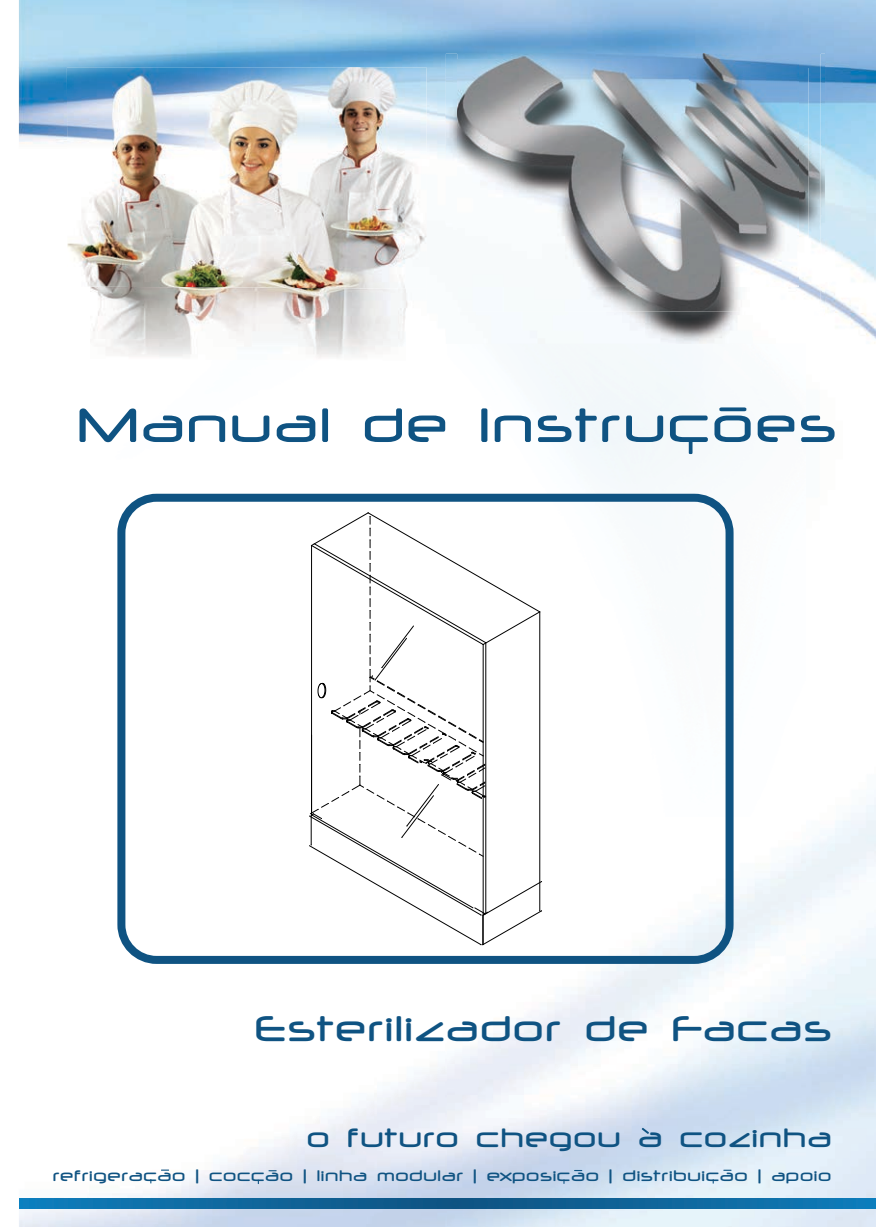
<style>
.page{position:relative;width:876px;height:1227px;background:#fff}
.page>*{position:absolute;margin:0;border:0;box-sizing:border-box;transform-origin:0 0}
.t1{font:500 53.8px "Neuropol";color:#0f5382}
.t2{font:500 40px "Neuropol";color:#0f5382}
.t3{font:500 29.8px "Neuropol";color:#0f5382}
.t4{font:500 17.2px "Neuropol";color:#0f5382}
</style>
<div class="page">
<img style="left:19px;top:0;width:856px;height:67px">
<img style="left:19px;top:67px;width:70px;height:1160px">
<img style="left:376px;top:67px;width:71px;height:1160px">
<img style="left:805px;top:67px;width:70px;height:1160px">
<img style="left:89px;top:493px;width:287px;height:734px">
<img style="left:447px;top:344px;width:358px;height:883px">
<img style="left:445px;top:54px;width:379px;height:290px">
<img style="left:457px;top:53px;width:362px;height:258px">
<img style="left:797px;top:69px;width:10px;height:191px">
<img style="left:457px;top:59px;width:340px;height:228px">
<svg style="left:641px;top:1127px;width:7px;height:7px"></svg>
<div style="left:117px;top:494px;width:616px;height:470px;border:8px solid #0f5382;border-radius:35px"></div>
<img style="left:67px;top:67px;width:359px;height:222px">
<img style="left:68px;top:287px;width:358px;height:74px">
<svg style="left:688px;top:440px;width:4px;height:14px"></svg>
<svg style="left:719px;top:407px;width:27px;height:4px"></svg>
<svg style="left:19px;top:1198px;width:856px;height:10px;background:#0f679d"></svg>
<svg style="left:308px;top:512px;width:234px;height:433px"></svg>
<h1 class="t1" style="left:76px;top:402px;width:762px">Manual de Instrucoes</h1>
<h2 class="t2" style="left:254px;top:1012px;width:579px">Esterilizador de Facas</h2>
<h3 class="t3" style="left:306px;top:1125px;width:527px">o futuro chegou a cozinha</h3>
<p class="t4" style="left:53px;top:1168px;width:780px">refrigeracao | coccao | linha modular | exposicao | distribuicao | apoio</p>
</div>
